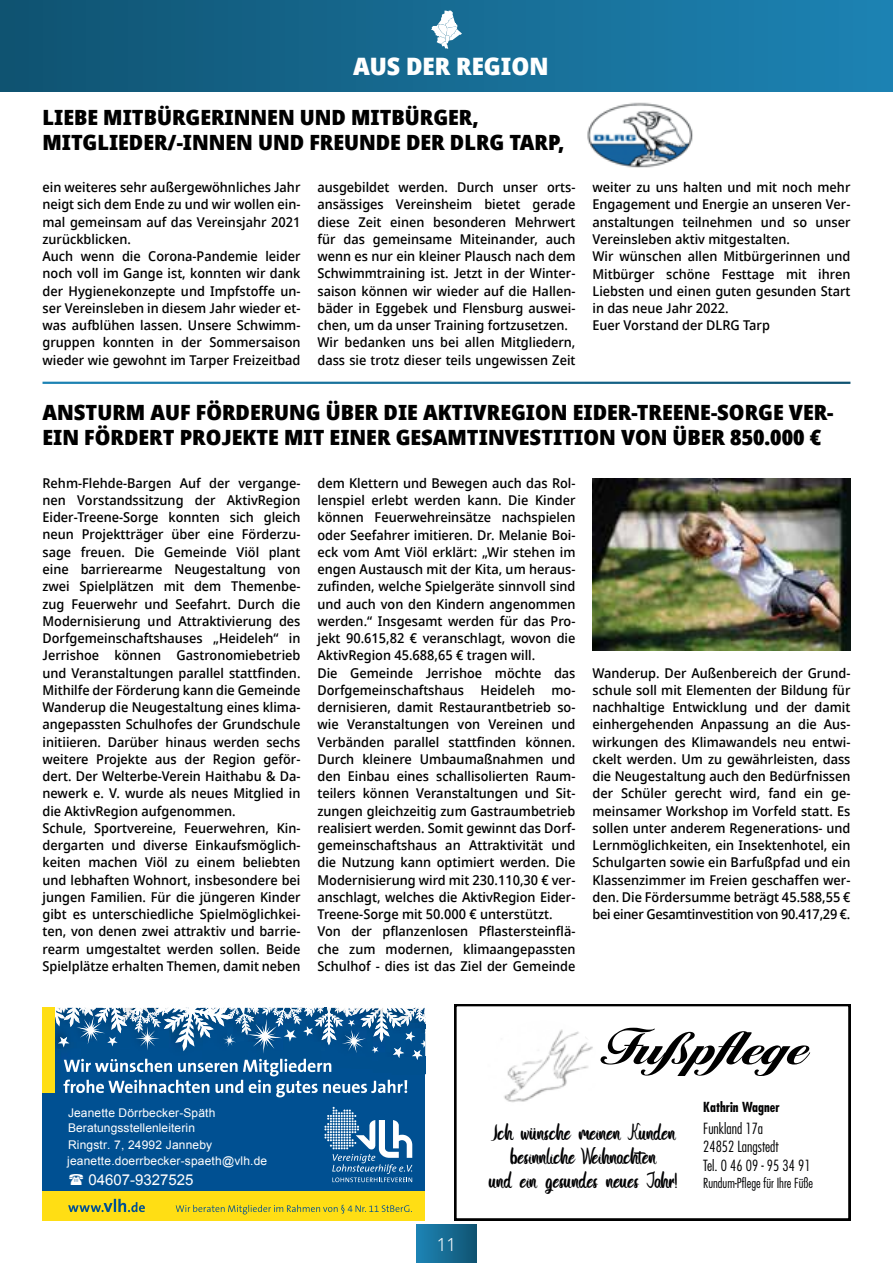
<style>
.page{position:relative;width:893px;height:1263px;background:#fff}
.page>*{position:absolute;margin:0;border:0;box-sizing:border-box;transform-origin:0 0}
.t1{font:24px/24px "Gtoles";color:#020203;text-align:center}
.t2{font:900 24px "Avrile Sans";color:#fff}
.t3{font:900 21px/25.2px "Avrile Sans";color:#000}
.t4{font:300 18px "Avrile Sans";color:#fff}
.t5{font:300 condensed 15px/18.1px "Futura";color:#020203}
.t6{font:15px "Arial";color:#fff}
.t7{font:500 13.5px/17.2px "Avrile Sans";color:#000}
.t8{font:300 condensed 13.5px "Futura";color:#020203}
.t9{font:700 condensed 13.5px "Futura";color:#020203}
.t10{font:12px/15.9px "Arial";letter-spacing:.015em;color:#fff}
</style>
<div class="page">
<div style="left:417px;top:1225px;width:59px;height:38px;background:linear-gradient(to right,#1d84b5,#105472)"></div>
<div style="left:0;top:0;width:893px;height:91px;background:linear-gradient(to right,#105371,#1d83b4)"></div>
<svg style="left:431px;top:11px;width:31px;height:38px"></svg>
<img style="left:593px;top:478px;width:257px;height:172px">
<div style="left:43px;top:1008px;width:382px;height:96px;background:#005092"></div>
<div style="left:43px;top:1100px;width:382px;height:120px;background:#005092"></div>
<svg style="left:324px;top:1107px;width:88px;height:75px"></svg>
<div style="left:43px;top:1191px;width:382px;height:29px;background:#ffde14"></div>
<svg style="left:68px;top:1199px;width:77px;height:13px"></svg>
<svg style="left:43px;top:1008px;width:383px;height:89px"></svg>
<svg style="left:176px;top:1205px;width:236px;height:9px"></svg>
<svg style="left:454px;top:1004px;width:396px;height:216px"></svg>
<svg style="left:600px;top:1028px;width:210px;height:48px"></svg>
<img style="left:587px;top:102px;width:106px;height:66px">
<h1 class="t2" style="left:353px;top:48px;width:197px">AUS DER REGION</h1>
<h2 class="t3" style="left:43px;top:104px;width:523px">LIEBE MITBÜRGERINNEN UND MITBÜRGER,<br>MITGLIEDER/-INNEN UND FREUNDE DER DLRG TARP,</h2>
<p class="t7" style="left:43px;top:179px;width:259px">ein weiteres sehr außergewöhnliches Jahr neigt sich dem Ende zu und wir wollen ein&shy;mal gemeinsam auf das Vereinsjahr 2021 zurückblicken.<br>Auch wenn die Corona-Pandemie leider noch voll im Gange ist, konnten wir dank der Hygienekonzepte und Impfstoffe un&shy;ser Vereinsleben in diesem Jahr wieder et&shy;was aufblühen lassen. Unsere Schwimm&shy;gruppen konnten in der Sommersaison wieder wie gewohnt im Tarper Freizeitbad</p>
<p class="t7" style="left:317px;top:179px;width:259px">ausgebildet werden. Durch unser orts&shy;ansässiges Vereinsheim bietet gerade diese Zeit einen besonderen Mehrwert für das gemeinsame Miteinander, auch wenn es nur ein kleiner Plausch nach dem Schwimmtraining ist. Jetzt in der Winter&shy;saison können wir wieder auf die Hallen&shy;bäder in Eggebek und Flensburg auswei&shy;chen, um da unser Training fortzusetzen.<br>Wir bedanken uns bei allen Mitgliedern, dass sie trotz dieser teils ungewissen Zeit</p>
<p class="t7" style="left:592px;top:179px;width:259px">weiter zu uns halten und mit noch mehr Engagement und Energie an unseren Ver&shy;anstaltungen teilnehmen und so unser Vereinsleben aktiv mitgestalten.<br>Wir wünschen allen Mitbürgerinnen und Mitbürger schöne Festtage mit ihren Liebsten und einen guten gesunden Start in das neue Jahr 2022.<br>Euer Vorstand der DLRG Tarp</p>
<h2 class="t3" style="left:43px;top:400px;width:792px">ANSTURM AUF FÖRDERUNG ÜBER DIE AKTIVREGION EIDER-TREENE-SORGE VER-<br>EIN FÖRDERT PROJEKTE MIT EINER GESAMTINVESTITION VON ÜBER 850.000 €</h2>
<p class="t7" style="left:43px;top:474px;width:259px">Rehm-Flehde-Bargen Auf der vergange&shy;nen Vorstandssitzung der AktivRegion Eider-Treene-Sorge konnten sich gleich neun Projektträger über eine Förderzu&shy;sage freuen. Die Gemeinde Viöl plant eine barrierearme Neugestaltung von zwei Spielplätzen mit dem Themenbe&shy;zug Feuerwehr und Seefahrt. Durch die Modernisierung und Attraktivierung des Dorfgemeinschaftshauses „Heideleh“ in Jerrishoe können Gastronomiebetrieb und Veranstaltungen parallel stattfinden.<br>Mithilfe der Förderung kann die Gemeinde Wanderup die Neugestaltung eines klima&shy;angepassten Schulhofes der Grundschule initiieren. Darüber hinaus werden sechs weitere Projekte aus der Region geför&shy;dert. Der Welterbe-Verein Haithabu &amp; Da&shy;newerk e. V. wurde als neues Mitglied in die AktivRegion aufgenommen.<br>Schule, Sportvereine, Feuerwehren, Kin&shy;dergarten und diverse Einkaufsmöglich&shy;keiten machen Viöl zu einem beliebten und lebhaften Wohnort, insbesondere bei jungen Familien. Für die jüngeren Kinder gibt es unterschiedliche Spielmöglichkei&shy;ten, von denen zwei attraktiv und barrie&shy;rearm umgestaltet werden sollen. Beide Spielplätze erhalten Themen, damit neben</p>
<p class="t7" style="left:317px;top:475px;width:259px">dem Klettern und Bewegen auch das Rol&shy;lenspiel erlebt werden kann. Die Kinder können Feuerwehreinsätze nachspielen oder Seefahrer imitieren. Dr. Melanie Boi&shy;eck vom Amt Viöl erklärt: „Wir stehen im engen Austausch mit der Kita, um heraus&shy;zufinden, welche Spielgeräte sinnvoll sind und auch von den Kindern angenommen werden.“ Insgesamt werden für das Pro&shy;jekt 90.615,82 € veranschlagt, wovon die AktivRegion 45.688,65 € tragen will.<br>Die Gemeinde Jerrishoe möchte das Dorfgemeinschaftshaus Heideleh mo&shy;dernisieren, damit Restaurantbetrieb so&shy;wie Veranstaltungen von Vereinen und Verbänden parallel stattfinden können.<br>Durch kleinere Umbaumaßnahmen und den Einbau eines schallisolierten Raum&shy;teilers können Veranstaltungen und Sit&shy;zungen gleichzeitig zum Gastraumbetrieb realisiert werden. Somit gewinnt das Dorf&shy;gemeinschaftshaus an Attraktivität und die Nutzung kann optimiert werden. Die Modernisierung wird mit 230.110,30 € ver&shy;anschlagt, welches die AktivRegion Eider-Treene-Sorge mit 50.000 € unterstützt.<br>Von der pflanzenlosen Pflastersteinflä&shy;che zum modernen, klimaangepassten Schulhof - dies ist das Ziel der Gemeinde</p>
<p class="t7" style="left:592px;top:664px;width:259px;text-align:justify">Wanderup. Der Außenbereich der Grund&shy;schule soll mit Elementen der Bildung für nachhaltige Entwicklung und der damit einhergehenden Anpassung an die Aus&shy;wirkungen des Klimawandels neu entwi&shy;ckelt werden. Um zu gewährleisten, dass die Neugestaltung auch den Bedürfnissen der Schüler gerecht wird, fand ein ge&shy;meinsamer Workshop im Vorfeld statt. Es sollen unter anderem Regenerations- und Lernmöglichkeiten, ein Insektenhotel, ein Schulgarten sowie ein Barfußpfad und ein Klassenzimmer im Freien geschaffen wer&shy;den. Die Fördersumme beträgt 45.588,55 € bei einer Gesamtinvestition von 90.417,29 €.</p>
<p class="t10" style="left:68px;top:1105px;width:149px">Jeanette Dörrbecker-Späth<br>Beratungsstellenleiterin<br>Ringstr. 7, 24992 Janneby</p>
<p class="t6" style="left:88px;top:1170px;width:107px">04607-9327525</p>
<p class="t10" style="left:67px;top:1153px;width:201px">jeanette.doerrbecker-spaeth@vlh.de</p>
<h3 class="t4" style="left:437px;top:1232px;width:21px">11</h3>
<h1 class="t1" style="left:489px;top:1121px;width:190px">Ich wünsche meinen Kunden besinnliche Weihnachten<br>und ein gesundes neues Jahr!</h1>
<p class="t9" style="left:703px;top:1098px;width:78px">Kathrin Wagner</p>
<p class="t5" style="left:703px;top:1119px;width:109px">Funkland 17a<br>24852 Langstedt<br>Tel. 0 46 09 - 95 34 91</p>
<p class="t8" style="left:703px;top:1175px;width:111px">Rundum-Pflege für Ihre Füße</p>
</div>
